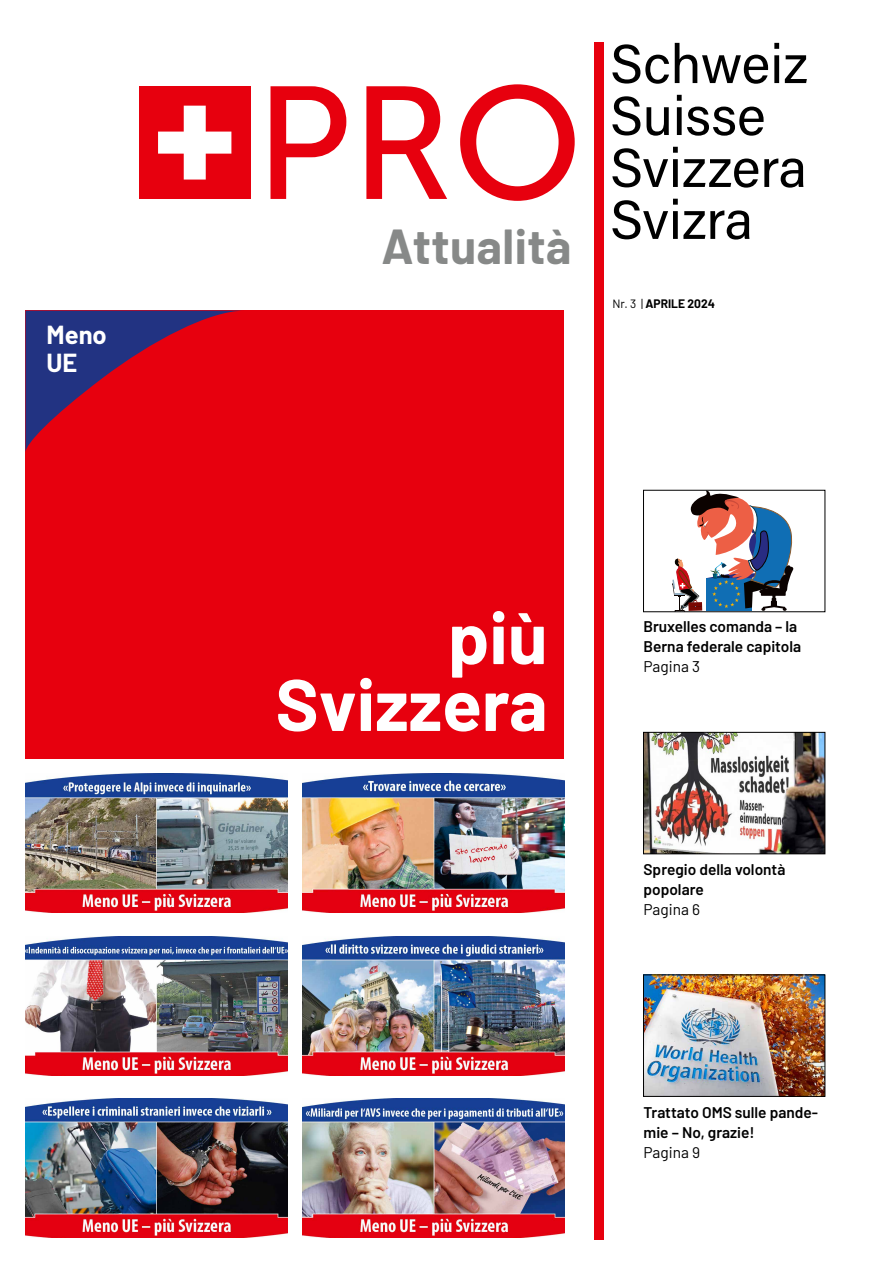
<style>
.page{position:relative;width:893px;height:1263px;background:#fff}
.page>*{position:absolute;margin:0;border:0;box-sizing:border-box;transform-origin:0 0}
.t1{font:700 72.75px/66.9px "Barlow";color:#fff;text-align:right}
.t2{font:700 48px "Barlow";letter-spacing:.01em;color:#878988}
.t3{font:700 25.5px/28.5px "Barlow";color:#fff}
.t4{font:600 15.45px/20.2px "Barlow";color:#000}
.t5{font:15.45px "Barlow";color:#000}
.t6{font:700 12px "Barlow";color:#000}
.s1{font-weight:400}
</style>
<div class="page">
<img style="left:645px;top:976px;width:178px;height:119px">
<div style="left:643px;top:974px;width:182px;height:123px;border:1px solid #000"></div>
<svg style="left:672px;top:492px;width:122px;height:118px"></svg>
<img style="left:645px;top:734px;width:178px;height:118px">
<div style="left:643px;top:732px;width:182px;height:122px;border:1px solid #000"></div>
<img style="left:26px;top:774px;width:261px;height:138px">
<img style="left:26px;top:936px;width:261px;height:139px">
<img style="left:303px;top:774px;width:261px;height:138px">
<img style="left:26px;top:1098px;width:261px;height:139px">
<img style="left:303px;top:936px;width:261px;height:139px">
<img style="left:303px;top:1098px;width:261px;height:139px">
<div style="left:26px;top:311px;width:538px;height:448px;background:#e7000e"></div>
<svg style="left:26px;top:311px;width:212px;height:139px"></svg>
<svg style="left:612px;top:44px;width:57px;height:40px"></svg>
<svg style="left:675px;top:43px;width:93px;height:41px"></svg>
<svg style="left:774px;top:43px;width:5px;height:40px"></svg>
<svg style="left:785px;top:55px;width:22px;height:28px"></svg>
<svg style="left:612px;top:96px;width:28px;height:39px"></svg>
<svg style="left:646px;top:107px;width:23px;height:29px"></svg>
<svg style="left:677px;top:95px;width:87px;height:41px"></svg>
<svg style="left:612px;top:147px;width:146px;height:41px"></svg>
<svg style="left:764px;top:159px;width:39px;height:29px"></svg>
<svg style="left:612px;top:199px;width:137px;height:41px"></svg>
<div style="left:594px;top:42px;width:10px;height:1197px;background:#e7000e"></div>
<div style="left:139px;top:86px;width:112px;height:113px;background:#e7000e"></div>
<svg style="left:158px;top:106px;width:73px;height:74px"></svg>
<svg style="left:270px;top:86px;width:76px;height:113px"></svg>
<svg style="left:366px;top:86px;width:81px;height:113px"></svg>
<svg style="left:460px;top:84px;width:115px;height:117px"></svg>
<h3 class="t3" style="left:47px;top:318px;width:62px">Meno<br>UE</h3>
<h2 class="t2" style="left:381px;top:211px;width:192px">Attualità</h2>
<p class="t6" style="left:612px;top:295px;width:104px"><span class="s1">Nr. 3 |</span> APRILE 2024</p>
<h1 class="t1" style="left:276px;top:599px;width:274px">più<br>Svizzera</h1>
<p class="t4" style="left:643px;top:615px;width:159px">Bruxelles comanda – la<br>Berna federale capitola</p>
<p class="t5" style="left:643px;top:656px;width:58px">Pagina 3</p>
<p class="t4" style="left:643px;top:858px;width:143px">Spregio della volontà popolare</p>
<p class="t5" style="left:643px;top:899px;width:58px">Pagina 6</p>
<p class="t4" style="left:643px;top:1101px;width:176px">Trattato OMS sulle pande&shy;mie – No, grazie!</p>
<p class="t5" style="left:643px;top:1142px;width:58px">Pagina 9</p>
</div>
